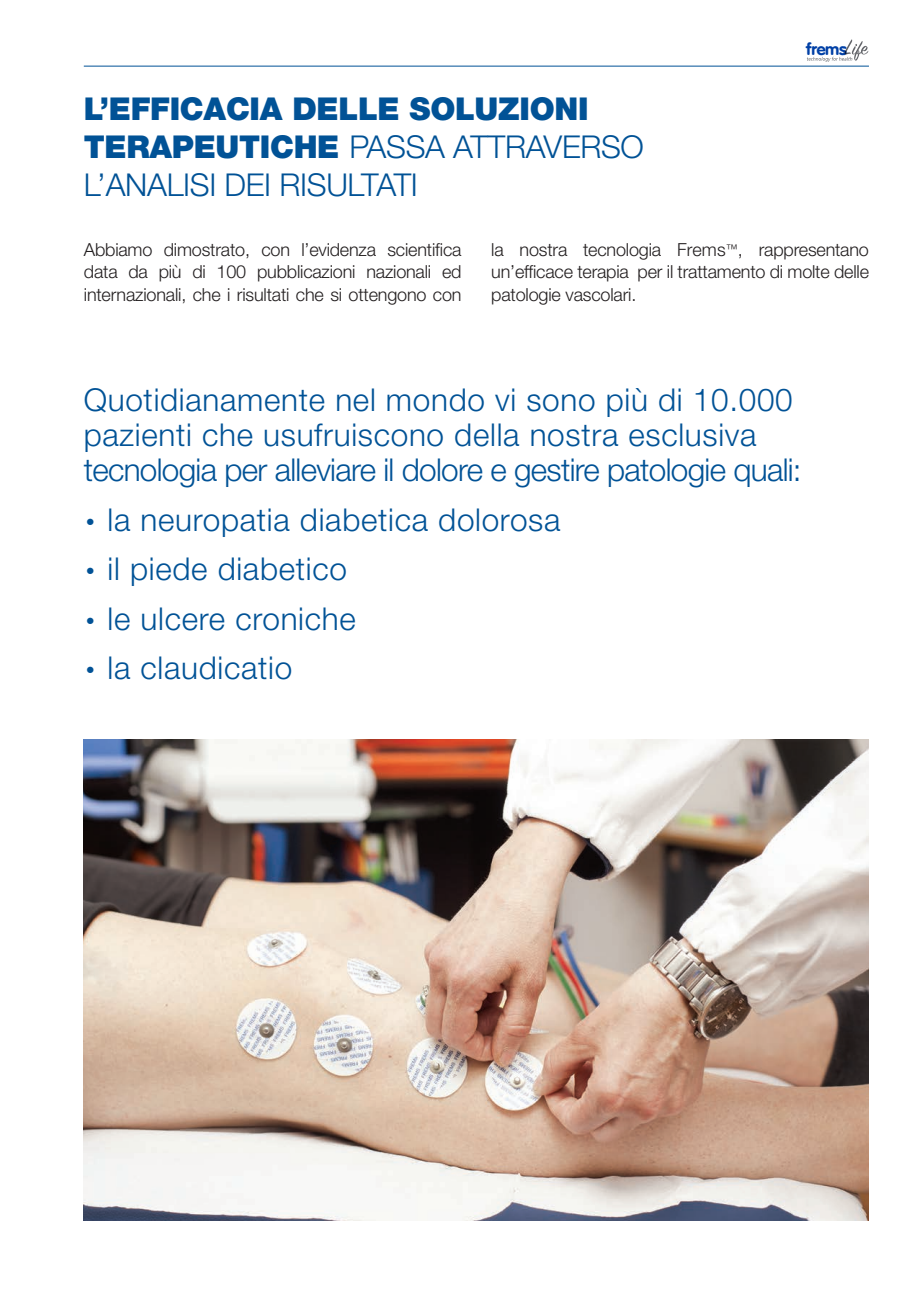
<style>
.page{position:relative;width:923px;height:1297px;background:#fff}
.page>*{position:absolute;margin:0;border:0;box-sizing:border-box;transform-origin:0 0}
.t1{font:300 31.5px/35.2px "Helvetica Neue LT Std";letter-spacing:.02em;color:#015296}
.t2{font:300 31.5px "Helvetica Neue LT Std";letter-spacing:-.01em;color:#015296}
.t3{font:900 31.5px "Helvetica Neue LT Std";letter-spacing:-.01em;color:#015296}
.t4{font:300 18px/22.5px "Helvetica Neue LT Std";letter-spacing:-.01em;color:#231f20;text-align:justify}
.t5{font:16.65px "VAG Rounded Bold";letter-spacing:-.02em;color:#0040a6}
.s1{font-weight:900}
.s2{font-family:"The Serif"}
</style>
<div class="page">
<hr style="left:84px;top:66px;width:785px;height:1px;background:#015296">
<svg style="left:807px;top:39px;width:61px;height:23px"></svg>
<img style="left:84px;top:740px;width:785px;height:480px">
<p class="t3" style="left:84px;top:90px;width:506px">L’EFFICACIA DELLE SOLUZIONI</p>
<p class="t2" style="left:84px;top:128px;width:562px"><span class="s1">TERAPEUTICHE</span> PASSA ATTRAVERSO</p>
<p class="t2" style="left:84px;top:165px;width:336px">L’ANALISI DEI RISULTATI</p>
<p class="t5" style="left:806px;top:39px;width:41px">frems</p>
<p class="t4" style="left:84px;top:238px;width:379px">Abbiamo dimostrato, con l’evidenza scientifica data da più di 100 pubblicazioni nazionali ed internazionali, che i risultati che si ottengono con</p>
<p class="t4" style="left:491px;top:238px;width:379px">la nostra tecnologia Frems<sup>™</sup>, rappresentano un’efficace terapia per il trattamento di molte delle patologie vascolari.</p>
<p class="t1" style="left:84px;top:381px;width:719px">Quotidianamente nel mondo vi sono più di 10.000 pazienti che usufruiscono della nostra esclusiva tecnologia per alleviare il dolore e gestire patologie quali:</p>
<p class="t1" style="left:84px;top:501px;width:478px"><span class="s2">•</span> la neuropatia diabetica dolorosa</p>
<p class="t1" style="left:84px;top:550px;width:265px"><span class="s2">•</span> il piede diabetico</p>
<p class="t1" style="left:84px;top:600px;width:273px"><span class="s2">•</span> le ulcere croniche</p>
<p class="t1" style="left:84px;top:649px;width:210px"><span class="s2">•</span> la claudicatio</p>
</div>
